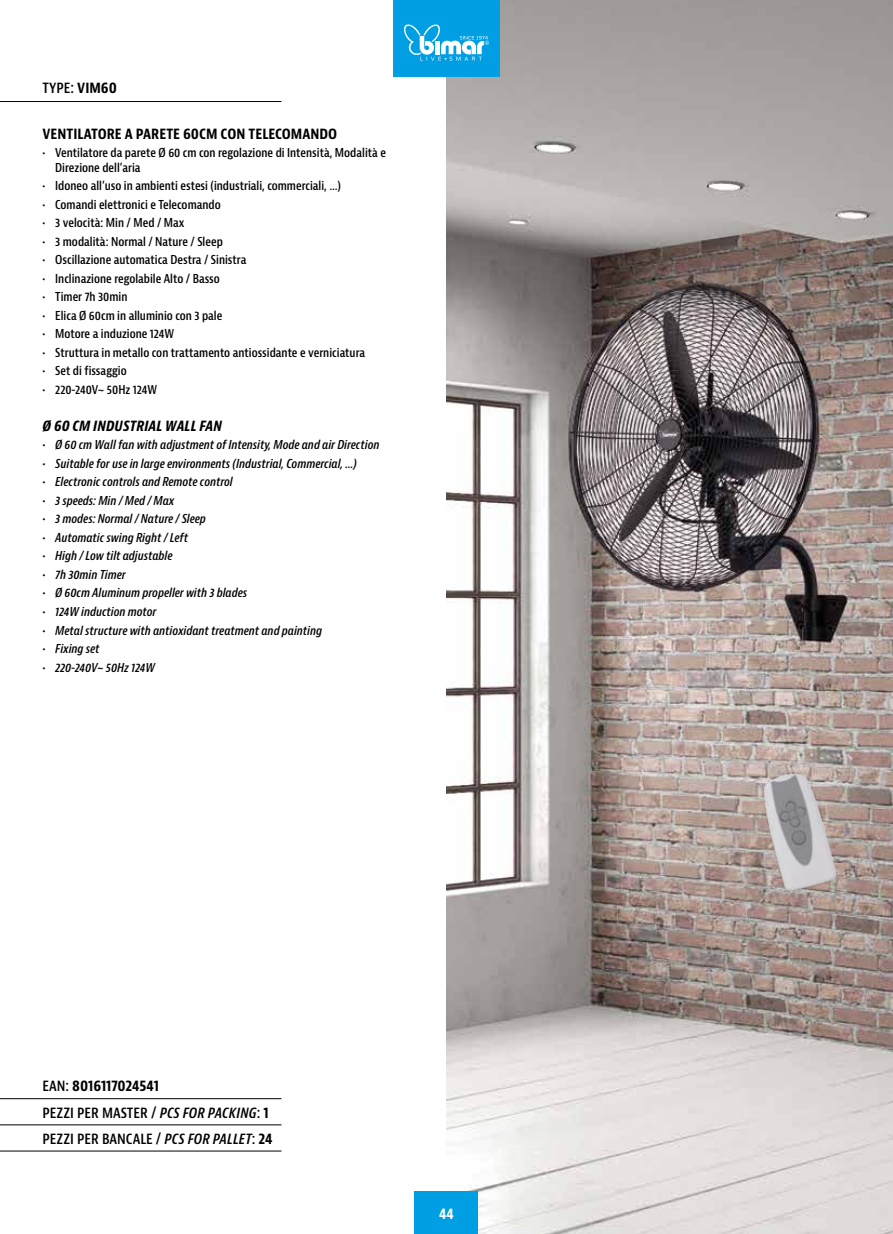
<style>
.page{position:relative;width:893px;height:1234px;background:#fff}
.page>*{position:absolute;margin:0;border:0;box-sizing:border-box;transform-origin:0 0}
.t1{font:600 condensed 15px/26.7px "Bernina Sans";color:#000}
.t2{font:700 condensed 15px "Bernina Sans";color:#000}
.t3{font:italic 700 condensed 15px "Bernina Sans";letter-spacing:.01em;color:#000}
.t4{font:700 condensed 15px "Bernina Sans";color:#fff}
.t5{font:600 condensed 12px/14.2px "Bernina Sans";color:#000}
.t6{font:italic 600 condensed 12px "Bernina Sans";color:#000}
.s1{font-weight:700}
.s2{font-style:italic}
</style>
<div class="page">
<hr style="left:0;top:101px;width:281px;height:1px;background:#000">
<hr style="left:0;top:1124px;width:281px;height:1px;background:#000">
<hr style="left:0;top:1098px;width:281px;height:1px;background:#000">
<hr style="left:0;top:1150px;width:281px;height:1px;background:#000">
<img style="left:446px;top:0;width:447px;height:1233px">
<img style="left:745px;top:756px;width:105px;height:146px">
<div style="left:393px;top:0;width:107px;height:76px;background:#009fe3"></div>
<div style="left:415px;top:1191px;width:63px;height:42px;background:#009fe3"></div>
<svg style="left:404px;top:24px;width:85px;height:37px"></svg>
<p class="t1" style="left:43px;top:75px;width:76px">TYPE: <span class="s1">VIM60</span></p>
<p class="t2" style="left:43px;top:124px;width:296px">VENTILATORE A PARETE 60CM CON TELECOMANDO</p>
<p class="t5" style="left:55px;top:146px;width:332px;text-indent:-13px">• Ventilatore da parete Ø 60 cm con regolazione di Intensità, Modalità e<br>Direzione dell’aria</p>
<p class="t5" style="left:43px;top:179px;width:300px">• Idoneo all’uso in ambienti estesi (industriali, commerciali, …)</p>
<p class="t5" style="left:43px;top:197px;width:180px">• Comandi elettronici e Telecomando</p>
<p class="t5" style="left:43px;top:216px;width:143px">• 3 velocità: Min / Med / Max</p>
<p class="t5" style="left:43px;top:234px;width:182px">• 3 modalità: Normal / Nature / Sleep</p>
<p class="t5" style="left:43px;top:253px;width:205px">• Oscillazione automatica Destra / Sinistra</p>
<p class="t5" style="left:43px;top:271px;width:179px">• Inclinazione regolabile Alto / Basso</p>
<p class="t5" style="left:43px;top:290px;width:86px">• Timer 7h 30min</p>
<p class="t5" style="left:43px;top:308px;width:181px">• Elica Ø 60cm in alluminio con 3 pale</p>
<p class="t5" style="left:43px;top:327px;width:133px">• Motore a induzione 124W</p>
<p class="t5" style="left:43px;top:345px;width:324px">• Struttura in metallo con trattamento antiossidante e verniciatura</p>
<p class="t5" style="left:43px;top:364px;width:86px">• Set di fissaggio</p>
<p class="t5" style="left:43px;top:382px;width:116px">• 220-240V~ 50Hz 124W</p>
<p class="t3" style="left:43px;top:416px;width:181px">Ø 60 CM INDUSTRIAL WALL FAN</p>
<p class="t6" style="left:43px;top:438px;width:338px">• Ø 60 cm Wall fan with adjustment of Intensity, Mode and air Direction</p>
<p class="t6" style="left:43px;top:456px;width:316px">• Suitable for use in large environments (Industrial, Commercial, ...)</p>
<p class="t6" style="left:43px;top:475px;width:192px">• Electronic controls and Remote control</p>
<p class="t6" style="left:43px;top:493px;width:133px">• 3 speeds: Min / Med / Max</p>
<p class="t6" style="left:43px;top:512px;width:165px">• 3 modes: Normal / Nature / Sleep</p>
<p class="t6" style="left:43px;top:530px;width:147px">• Automatic swing Right / Left</p>
<p class="t6" style="left:43px;top:549px;width:132px">• High / Low tilt adjustable</p>
<p class="t6" style="left:43px;top:567px;width:85px">• 7h 30min Timer</p>
<p class="t6" style="left:43px;top:586px;width:206px">• Ø 60cm Aluminum propeller with 3 blades</p>
<p class="t6" style="left:43px;top:604px;width:115px">• 124W induction motor</p>
<p class="t6" style="left:43px;top:623px;width:281px">• Metal structure with antioxidant treatment and painting</p>
<p class="t6" style="left:43px;top:641px;width:59px">• Fixing set</p>
<p class="t6" style="left:43px;top:660px;width:113px">• 220-240V~ 50Hz 124W</p>
<p class="t1" style="left:43px;top:1072px;width:232px">EAN: <span class="s1">8016117024541<br></span>PEZZI PER MASTER / <span class="s2">PCS FOR PACKING</span>: <span class="s1">1<br></span>PEZZI PER BANCALE / <span class="s2">PCS FOR PALLET</span>: <span class="s1">24</span></p>
<p class="t4" style="left:439px;top:1203px;width:16px">44</p>
</div>
